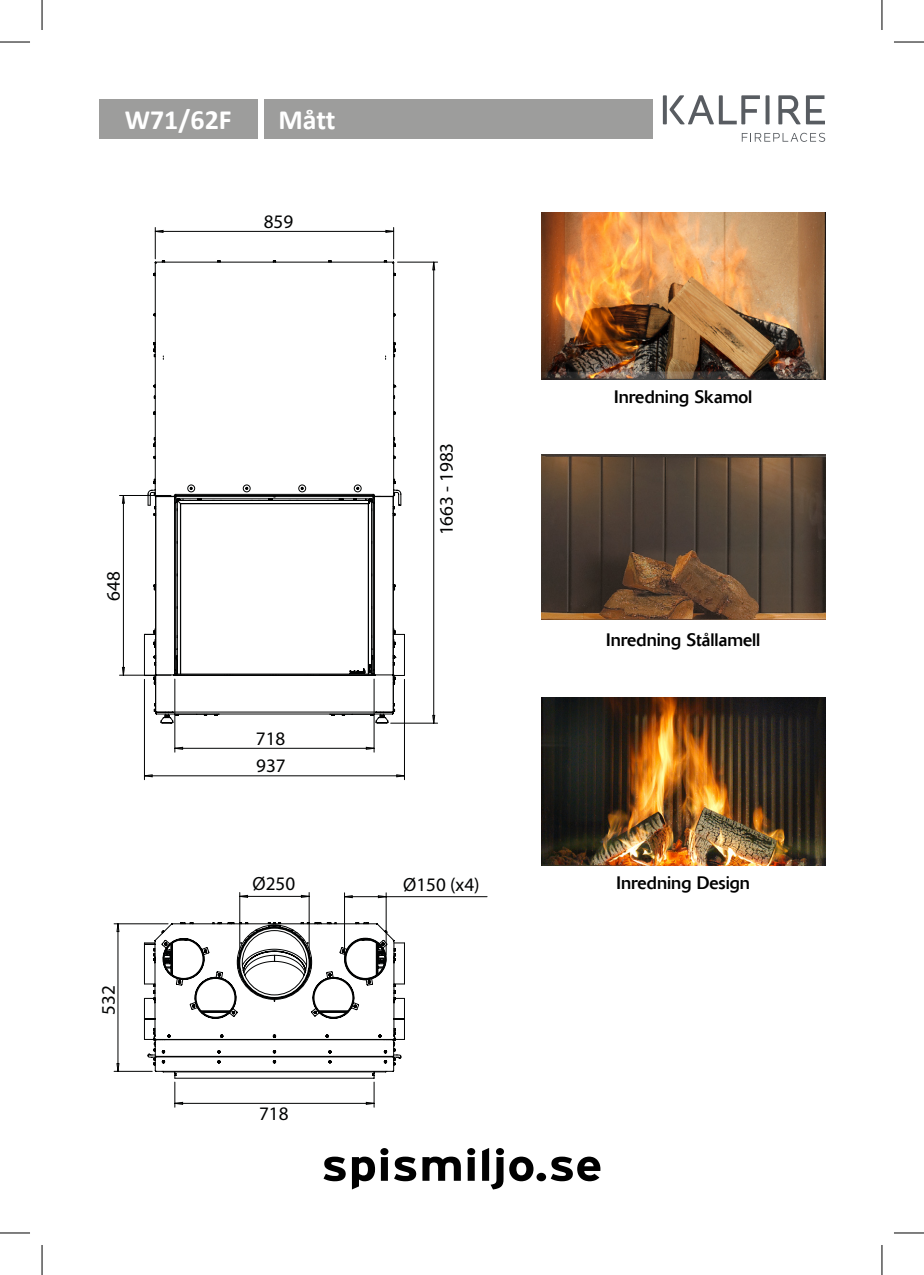
<style>
.page{position:relative;width:924px;height:1275px;background:#fff}
.page>*{position:absolute;margin:0;border:0;box-sizing:border-box;transform-origin:0 0}
.t1{font:700 28px "Calibri";color:#fff}
.t2{font:19.2px "Myriad Pro";color:#010202}
.t3{font:18px "Delta";color:#000}
</style>
<div class="page">
<div style="left:264px;top:99px;width:389px;height:39px;background:#9d9d9c"></div>
<div style="left:99px;top:99px;width:158px;height:39px;background:#9d9d9c"></div>
<img style="left:541px;top:212px;width:283px;height:167px">
<img style="left:541px;top:455px;width:283px;height:164px">
<img style="left:541px;top:697px;width:283px;height:168px">
<svg style="left:765px;top:95px;width:4px;height:29px"></svg>
<svg style="left:662px;top:95px;width:4px;height:29px"></svg>
<svg style="left:669px;top:95px;width:90px;height:29px"></svg>
<svg style="left:778px;top:95px;width:46px;height:29px"></svg>
<svg style="left:741px;top:133px;width:83px;height:9px"></svg>
<svg style="left:154px;top:260px;width:242px;height:53px"></svg>
<svg style="left:153px;top:272px;width:3px;height:41px"></svg>
<svg style="left:153px;top:313px;width:243px;height:181px"></svg>
<svg style="left:170px;top:484px;width:209px;height:10px"></svg>
<svg style="left:154px;top:229px;width:10px;height:4px"></svg>
<svg style="left:385px;top:229px;width:8px;height:4px"></svg>
<hr style="left:155px;top:227px;width:1px;height:32px;background:#010202">
<hr style="left:393px;top:227px;width:1px;height:32px;background:#010202">
<hr style="left:155px;top:231px;width:238px;height:1px;background:#010202">
<svg style="left:431px;top:261px;width:4px;height:10px"></svg>
<svg style="left:431px;top:714px;width:4px;height:10px"></svg>
<hr style="left:397px;top:262px;width:40px;height:1px;background:#010202">
<hr style="left:390px;top:722px;width:47px;height:1px;background:#010202">
<hr style="left:433px;top:262px;width:1px;height:461px;background:#010202">
<svg style="left:119px;top:494px;width:286px;height:577px"></svg>
<svg style="left:343px;top:894px;width:10px;height:4px"></svg>
<svg style="left:377px;top:894px;width:10px;height:4px"></svg>
<hr style="left:344px;top:892px;width:1px;height:63px;background:#010202">
<hr style="left:385px;top:892px;width:1px;height:63px;background:#010202">
<hr style="left:344px;top:896px;width:42px;height:1px;background:#010202">
<hr style="left:386px;top:896px;width:101px;height:1px;background:#010202">
<svg style="left:240px;top:894px;width:8px;height:4px"></svg>
<svg style="left:300px;top:894px;width:10px;height:4px"></svg>
<hr style="left:239px;top:892px;width:1px;height:67px;background:#010202">
<hr style="left:308px;top:892px;width:1px;height:67px;background:#010202">
<hr style="left:240px;top:896px;width:69px;height:1px;background:#010202">
<svg style="left:143px;top:921px;width:262px;height:186px"></svg>
<hr style="left:175px;top:1103px;width:199px;height:1px;background:#010202">
<svg style="left:116px;top:924px;width:4px;height:8px"></svg>
<svg style="left:116px;top:1062px;width:4px;height:9px"></svg>
<hr style="left:114px;top:923px;width:54px;height:1px;background:#010202">
<hr style="left:114px;top:1071px;width:38px;height:1px;background:#010202">
<hr style="left:117px;top:923px;width:1px;height:148px;background:#010202">
<svg style="left:323px;top:1156px;width:22px;height:25px"></svg>
<svg style="left:352px;top:1148px;width:36px;height:41px"></svg>
<svg style="left:394px;top:1156px;width:22px;height:25px"></svg>
<svg style="left:422px;top:1156px;width:38px;height:24px"></svg>
<svg style="left:467px;top:1148px;width:8px;height:32px"></svg>
<svg style="left:482px;top:1148px;width:118px;height:41px"></svg>
<hr style="left:0;top:42px;width:30px;height:1px;background:#000">
<hr style="left:893px;top:42px;width:30px;height:1px;background:#000">
<hr style="left:0;top:1232px;width:30px;height:1px;background:#000">
<hr style="left:893px;top:1232px;width:30px;height:1px;background:#000">
<hr style="left:42px;top:0;width:1px;height:30px;background:#000">
<hr style="left:42px;top:1245px;width:1px;height:30px;background:#000">
<hr style="left:881px;top:0;width:1px;height:30px;background:#000">
<hr style="left:881px;top:1245px;width:1px;height:30px;background:#000">
<h1 class="t1" style="left:125px;top:100px;width:108px">W71/62F</h1>
<h1 class="t1" style="left:278px;top:100px;width:58px">Mått</h1>
<p class="t2" style="left:101px;top:601px;width:31px;rotate:-90deg">648</p>
<p class="t2" style="left:96px;top:1015px;width:31px;rotate:-90deg">532</p>
<p class="t2" style="left:263px;top:210px;width:31px">859</p>
<p class="t2" style="left:256px;top:727px;width:31px">718</p>
<p class="t2" style="left:256px;top:753px;width:31px">937</p>
<p class="t2" style="left:434px;top:535px;width:94px;rotate:-90deg">1663 - 1983</p>
<p class="t2" style="left:252px;top:872px;width:44px">Ø250</p>
<p class="t2" style="left:403px;top:872px;width:78px">Ø150 (x4)</p>
<p class="t2" style="left:259px;top:1101px;width:31px">718</p>
<p class="t3" style="left:614px;top:386px;width:139px">Inredning Skamol</p>
<p class="t3" style="left:606px;top:629px;width:156px">Inredning Stållamell</p>
<p class="t3" style="left:616px;top:872px;width:135px">Inredning Design</p>
</div>
